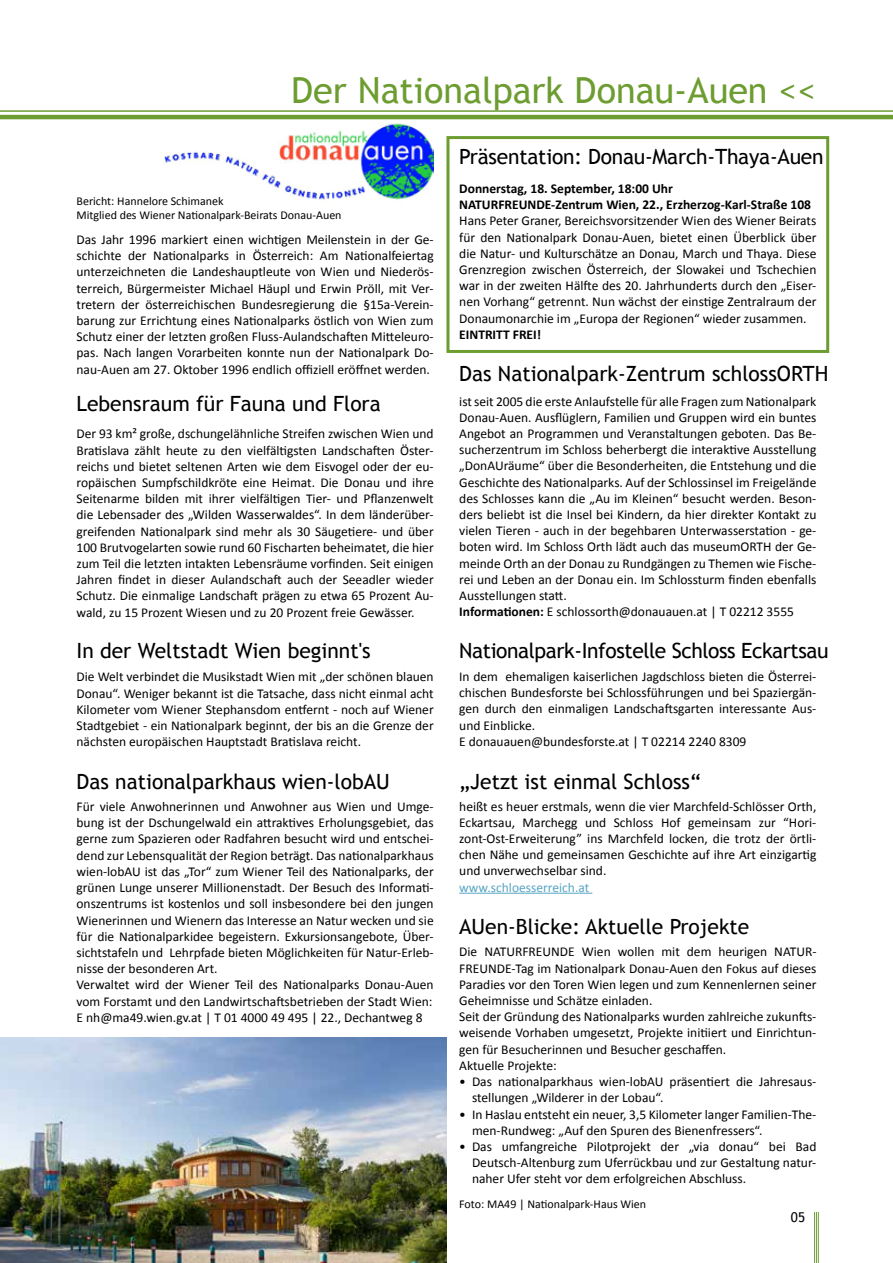
<style>
.page{position:relative;width:893px;height:1263px;background:#fff}
.page>*{position:absolute;margin:0;border:0;box-sizing:border-box;transform-origin:0 0}
.t1{font:36px "Trebuchet MS";color:#6d9d31}
.t2{font:21px "Trebuchet MS";color:#000}
.t3{font:21px "Trebuchet MS";letter-spacing:-.02em;color:#000}
.t4{font:13.5px/16.2px "Calibri";color:#000;text-align:justify}
.t5{font:700 13.5px/16.2px "Calibri";color:#000}
.t6{font:13.5px "Calibri";color:#57a5c4}
.t7{font:13.5px "Trebuchet MS";color:#000}
.t8{font:12px/14.4px "Calibri";color:#000}
.s1{font-weight:700}
</style>
<div class="page">
<img style="left:164px;top:114px;width:270px;height:86px">
<hr style="left:0;top:110px;width:893px;height:2px;background:#6d9d31">
<hr style="left:0;top:115px;width:893px;height:4px;background:#6d9d31">
<hr style="left:818px;top:1212px;width:1px;height:51px;background:#6d9d31">
<hr style="left:816px;top:1212px;width:1px;height:51px;background:#6d9d31">
<hr style="left:814px;top:1212px;width:1px;height:51px;background:#6d9d31">
<img style="left:0;top:1037px;width:446px;height:226px">
<hr style="left:459px;top:893px;width:133px;height:1px;background:#57a5c4">
<div style="left:446px;top:136px;width:383px;height:217px;border:3px solid #6d9d31"></div>
<h1 class="t1" style="left:291px;top:69px;width:526px">Der Nationalpark Donau-Auen &lt;&lt;</h1>
<p class="t8" style="left:77px;top:193px;width:267px">Bericht: Hannelore Schimanek<br>Mitglied des Wiener Nationalpark-Beirats Donau-Auen</p>
<p class="t4" style="left:77px;top:231px;width:359px">Das Jahr 1996 markiert einen wichtigen Meilenstein in der Ge&shy;schichte der Nationalparks in Österreich: Am Nationalfeiertag unterzeichneten die Landeshauptleute von Wien und Niederös&shy;terreich, Bürgermeister Michael Häupl und Erwin Pröll, mit Ver&shy;tretern der österreichischen Bundesregierung die §15a-Verein&shy;barung zur Errichtung eines Nationalparks östlich von Wien zum Schutz einer der letzten großen Fluss-Aulandschaften Mitteleuro&shy;pas. Nach langen Vorarbeiten konnte nun der Nationalpark Do&shy;nau-Auen am 27. Oktober 1996 endlich offiziell eröffnet werden.</p>
<h2 class="t2" style="left:77px;top:391px;width:306px">Lebensraum für Fauna und Flora</h2>
<p class="t4" style="left:77px;top:426px;width:359px">Der 93 km² große, dschungelähnliche Streifen zwischen Wien und Bratislava zählt heute zu den vielfältigsten Landschaften Öster&shy;reichs und bietet seltenen Arten wie dem Eisvogel oder der eu&shy;ropäischen Sumpfschildkröte eine Heimat. Die Donau und ihre Seitenarme bilden mit ihrer vielfältigen Tier- und Pflanzenwelt die Lebensader des „Wilden Wasserwaldes“. In dem länderüber&shy;greifenden Nationalpark sind mehr als 30 Säugetiere- und über 100 Brutvogelarten sowie rund 60 Fischarten beheimatet, die hier zum Teil die letzten intakten Lebensräume vorfinden. Seit einigen Jahren findet in dieser Aulandschaft auch der Seeadler wieder Schutz. Die einmalige Landschaft prägen zu etwa 65 Prozent Au&shy;wald, zu 15 Prozent Wiesen und zu 20 Prozent freie Gewässer.</p>
<h2 class="t2" style="left:77px;top:638px;width:296px">In der Weltstadt Wien beginnt's</h2>
<p class="t4" style="left:77px;top:669px;width:359px">Die Welt verbindet die Musikstadt Wien mit „der schönen blauen Donau“. Weniger bekannt ist die Tatsache, dass nicht einmal acht Kilometer vom Wiener Stephansdom entfernt - noch auf Wiener Stadtgebiet - ein Nationalpark beginnt, der bis an die Grenze der nächsten europäischen Hauptstadt Bratislava reicht.</p>
<h2 class="t2" style="left:77px;top:770px;width:315px">Das nationalparkhaus wien-lobAU</h2>
<p class="t4" style="left:77px;top:798px;width:359px;text-align:left">Für viele Anwohnerinnen und Anwohner aus Wien und Umge&shy;bung ist der Dschungelwald ein attraktives Erholungsgebiet, das gerne zum Spazieren oder Radfahren besucht wird und entschei&shy;dend zur Lebensqualität der Region beträgt. Das nationalparkhaus wien-lobAU ist das „Tor“ zum Wiener Teil des Nationalparks, der grünen Lunge unserer Millionenstadt. Der Besuch des Informati&shy;onszentrums ist kostenlos und soll insbesondere bei den jungen Wienerinnen und Wienern das Interesse an Natur wecken und sie für die Nationalparkidee begeistern. Exkursionsangebote, Über&shy;sichtstafeln und Lehrpfade bieten Möglichkeiten für Natur-Erleb&shy;nisse der besonderen Art.<br>Verwaltet wird der Wiener Teil des Nationalparks Donau-Auen vom Forstamt und den Landwirtschaftsbetrieben der Stadt Wien:<br>E nh@ma49.wien.gv.at | T 01 4000 49 495 | 22., Dechantweg 8</p>
<h2 class="t2" style="left:459px;top:144px;width:366px">Präsentation: Donau-March-Thaya-Auen</h2>
<p class="t5" style="left:459px;top:180px;width:353px">Donnerstag, 18. September, 18:00 Uhr<br>NATURFREUNDE-Zentrum Wien, 22., Erzherzog-Karl-Straße 108</p>
<p class="t4" style="left:459px;top:213px;width:359px">Hans Peter Graner, Bereichsvorsitzender Wien des Wiener Beirats für den Nationalpark Donau-Auen, bietet einen Überblick über die Natur- und Kulturschätze an Donau, March und Thaya. Diese Grenzregion zwischen Österreich, der Slowakei und Tschechien war in der zweiten Hälfte des 20. Jahrhunderts durch den „Eiser&shy;nen Vorhang“ getrennt. Nun wächst der einstige Zentralraum der Donaumonarchie im „Europa der Regionen“ wieder zusammen.</p>
<p class="t5" style="left:459px;top:326px;width:83px">EINTRITT FREI!</p>
<h2 class="t2" style="left:459px;top:361px;width:371px">Das Nationalpark-Zentrum schlossORTH</h2>
<p class="t4" style="left:459px;top:393px;width:359px;text-align:left">ist seit 2005 die erste Anlaufstelle für alle Fragen zum Nationalpark Donau-Auen. Ausflüglern, Familien und Gruppen wird ein buntes Angebot an Programmen und Veranstaltungen geboten. Das Be&shy;sucherzentrum im Schloss beherbergt die interaktive Ausstellung „DonAUräume“ über die Besonderheiten, die Entstehung und die Geschichte des Nationalparks. Auf der Schlossinsel im Freigelände des Schlosses kann die „Au im Kleinen“ besucht werden. Beson&shy;ders beliebt ist die Insel bei Kindern, da hier direkter Kontakt zu vielen Tieren - auch in der begehbaren Unterwasserstation - ge&shy;boten wird. Im Schloss Orth lädt auch das museumORTH der Ge&shy;meinde Orth an der Donau zu Rundgängen zu Themen wie Fische&shy;rei und Leben an der Donau ein. Im Schlossturm finden ebenfalls Ausstellungen statt.<br><span class="s1">Informationen:</span> E schlossorth@donauauen.at | T 02212 3555</p>
<h2 class="t3" style="left:459px;top:638px;width:371px">Nationalpark-Infostelle Schloss Eckartsau</h2>
<p class="t4" style="left:459px;top:668px;width:359px;text-align:left">In dem ehemaligen kaiserlichen Jagdschloss bieten die Österrei&shy;chischen Bundesforste bei Schlossführungen und bei Spaziergän&shy;gen durch den einmaligen Landschaftsgarten interessante Aus&shy;und Einblicke.<br>E donauauen@bundesforste.at | T 02214 2240 8309</p>
<h2 class="t2" style="left:459px;top:770px;width:243px">„Jetzt ist einmal Schloss“</h2>
<p class="t4" style="left:459px;top:798px;width:359px">heißt es heuer erstmals, wenn die vier Marchfeld-Schlösser Orth, Eckartsau, Marchegg und Schloss Hof gemeinsam zur “Hori&shy;zont-Ost-Erweiterung” ins Marchfeld locken, die trotz der örtli&shy;chen Nähe und gemeinsamen Geschichte auf ihre Art einzigartig und unverwechselbar sind.</p>
<p class="t6" style="left:459px;top:879px;width:132px">www.schloesserreich.at</p>
<h2 class="t2" style="left:459px;top:914px;width:292px">AUen-Blicke: Aktuelle Projekte</h2>
<p class="t4" style="left:459px;top:944px;width:359px;text-align:left">Die NATURFREUNDE Wien wollen mit dem heurigen NATUR-FREUNDE-Tag im Nationalpark Donau-Auen den Fokus auf dieses Paradies vor den Toren Wien legen und zum Kennenlernen seiner Geheimnisse und Schätze einladen.<br>Seit der Gründung des Nationalparks wurden zahlreiche zukunfts&shy;weisende Vorhaben umgesetzt, Projekte initiiert und Einrichtun&shy;gen für Besucherinnen und Besucher geschaffen.<br>Aktuelle Projekte:</p>
<p class="t4" style="left:472px;top:1073px;width:346px;text-indent:-13px">• Das nationalparkhaus wien-lobAU präsentiert die Jahresaus&shy;stellungen „Wilderer in der Lobau“.</p>
<p class="t4" style="left:472px;top:1106px;width:346px;text-indent:-13px">• In Haslau entsteht ein neuer, 3,5 Kilometer langer Familien-The&shy;men-Rundweg: „Auf den Spuren des Bienenfressers“.</p>
<p class="t4" style="left:472px;top:1138px;width:346px;text-indent:-13px">• Das umfangreiche Pilotprojekt der „via donau“ bei Bad Deutsch-Altenburg zum Uferrückbau und zur Gestaltung natur&shy;naher Ufer steht vor dem erfolgreichen Abschluss.</p>
<p class="t8" style="left:459px;top:1197px;width:188px">Foto: MA49 | Nationalpark-Haus Wien</p>
<p class="t7" style="left:791px;top:1209px;width:16px">05</p>
</div>
